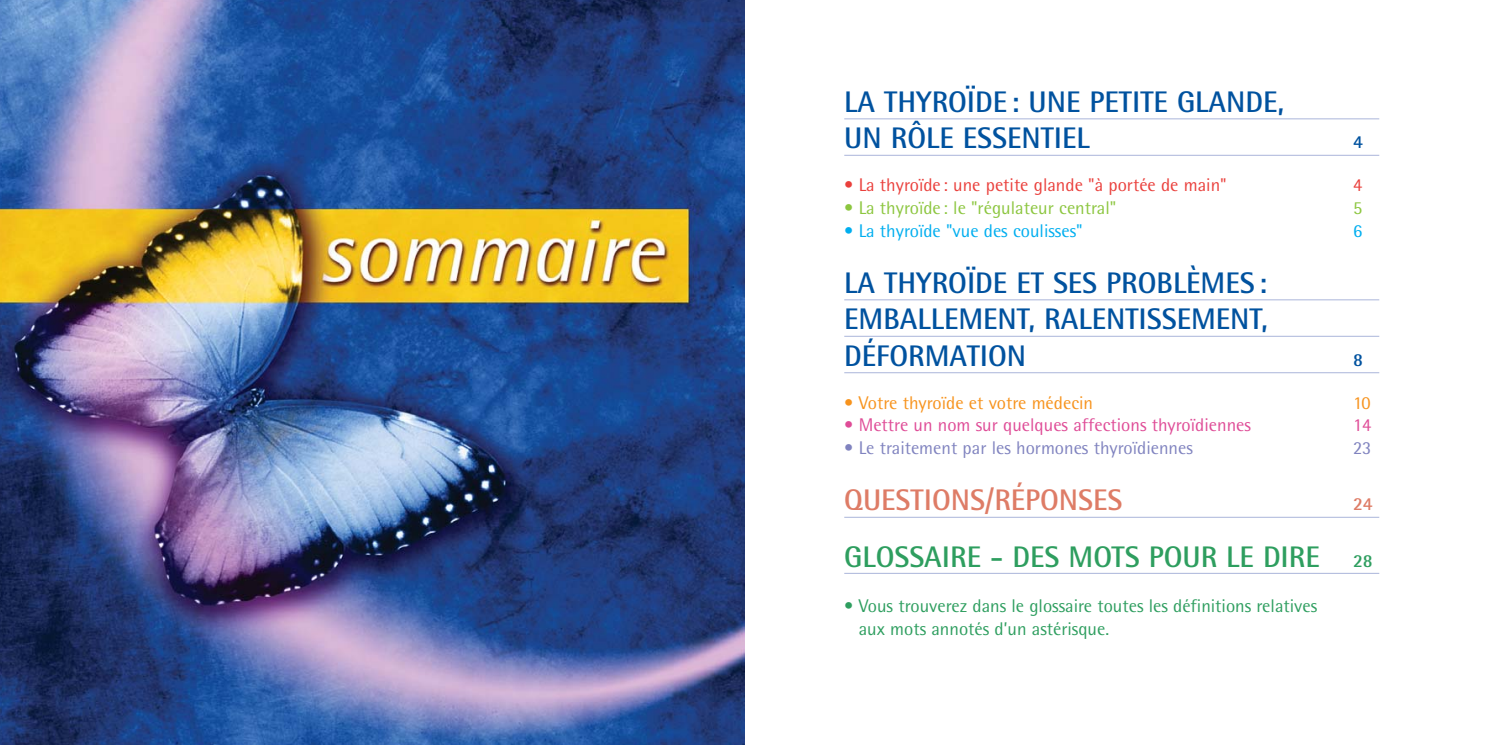
<style>
.page{position:relative;width:1489px;height:745px;background:#fff}
.page>*{position:absolute;margin:0;border:0;box-sizing:border-box;transform-origin:0 0}
.t1{font:700 29.75px/36.4px "Rotis Semi Sans";color:#00529f}
.t2{font:700 29.75px "Rotis Semi Sans";color:#2e9e5f}
.t3{font:700 29.75px "Rotis Semi Sans";color:#de7c66}
.t4{font:18.38px/22.9px "Rotis Semi Sans";color:#2e9e5f}
.t5{font:18.38px "Rotis Semi Sans";color:#df4c97}
.t6{font:18.38px "Rotis Semi Sans";color:#ea403c}
.t7{font:18.38px "Rotis Semi Sans";color:#8083bf}
.t8{font:18.38px "Rotis Semi Sans";color:#8cc63f}
.t9{font:18.38px "Rotis Semi Sans";color:#f7931d}
.t10{font:18.38px "Rotis Semi Sans";color:#00aeef}
.t11{font:700 18.38px "Rotis Semi Sans";color:#00529f}
.t12{font:700 18.38px "Rotis Semi Sans";color:#de7c66}
.s1{font-size:18.38px}
</style>
<div class="page">
<img style="left:0;top:0;width:744px;height:744px">
<hr style="left:844px;top:118px;width:535px;height:1px;background:#aab5da">
<hr style="left:844px;top:155px;width:535px;height:1px;background:#aab5da">
<hr style="left:844px;top:299px;width:535px;height:1px;background:#aab5da">
<hr style="left:844px;top:335px;width:535px;height:1px;background:#aab5da">
<hr style="left:844px;top:372px;width:535px;height:1px;background:#aab5da">
<hr style="left:844px;top:516px;width:535px;height:1px;background:#aab5da">
<hr style="left:844px;top:572px;width:535px;height:1px;background:#aab5da">
<p class="t1" style="left:844px;top:87px;width:441px">LA THYROÏDE: UNE PETITE GLANDE,<br>UN RÔLE ESSENTIEL</p>
<p class="t11" style="left:1352px;top:136px;width:11px">4</p>
<p class="t6" style="left:844px;top:178px;width:384px">• La thyroïde: une petite glande "à portée de main"</p>
<p class="t6" style="left:1352px;top:178px;width:11px">4</p>
<p class="t8" style="left:844px;top:201px;width:273px">• La thyroïde: le "régulateur central"</p>
<p class="t8" style="left:1352px;top:201px;width:11px">5</p>
<p class="t10" style="left:844px;top:224px;width:240px">• La thyroïde "vue des coulisses"</p>
<p class="t10" style="left:1352px;top:224px;width:11px">6</p>
<p class="t1" style="left:844px;top:267px;width:425px;text-align:justify">LA THYROÏDE ET SES PROBLÈMES:<br>EMBALLEMENT, RALENTISSEMENT, DÉFORMATION</p>
<p class="t11" style="left:1352px;top:353px;width:11px">8</p>
<p class="t9" style="left:844px;top:395px;width:250px">• Votre thyroïde et votre médecin</p>
<p class="t9" style="left:1352px;top:395px;width:19px">10</p>
<p class="t5" style="left:844px;top:418px;width:408px">• Mettre un nom sur quelques affections thyroïdiennes</p>
<p class="t5" style="left:1352px;top:418px;width:20px">14</p>
<p class="t7" style="left:844px;top:441px;width:350px">• Le traitement par les hormones thyroïdiennes</p>
<p class="t7" style="left:1352px;top:441px;width:20px">23</p>
<p class="t3" style="left:844px;top:489px;width:279px">QUESTIONS/RÉPONSES</p>
<p class="t12" style="left:1352px;top:497px;width:21px">24</p>
<p class="t2" style="left:844px;top:545px;width:530px">GLOSSAIRE - DES MOTS POUR LE DIRE <span class="s1">28</span></p>
<p class="t4" style="left:858px;top:596px;width:460px;text-indent:-14px">• Vous trouverez dans le glossaire toutes les définitions relatives aux mots annotés d’un astérisque.</p>
</div>
